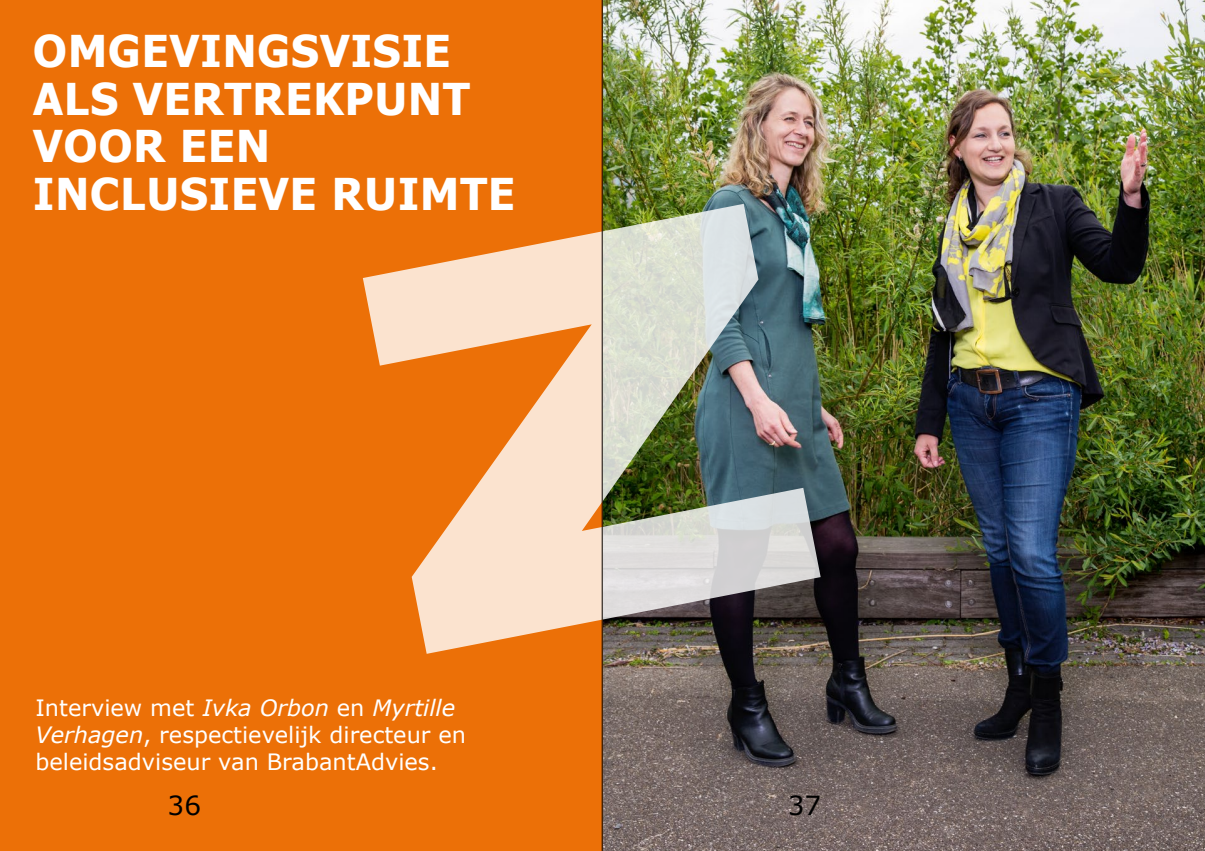
<style>
.page{position:relative;width:1205px;height:851px;background:#fff}
.page>*{position:absolute;margin:0;border:0;box-sizing:border-box;transform-origin:0 0}
.Kop_2_-_Interviewtit{font:700 43.75px/47.5px "Tahoma";letter-spacing:.025em;color:#fff}
.t1{font:26.25px "Verdana";color:#000}
.Kop_3_-_Interview_on{font:22.5px/27px "Verdana";color:#fff}
.s1{font-style:italic}
</style>
<div class="page">
<div style="left:0;top:0;width:613px;height:850px;background:#ec7007"></div>
<img style="left:603px;top:0;width:602px;height:850px">
<img style="left:363px;top:204px;width:457px;height:449px">
<hr style="left:602px;top:0;width:1px;height:850px;background:#000">
<h2 class="Kop_2_-_Interviewtit" style="left:33px;top:25px;width:483px">OMGEVINGSVISIE<br>ALS VERTREKPUNT<br>VOOR EEN<br>INCLUSIEVE RUIMTE</h2>
<h3 class="Kop_3_-_Interview_on" style="left:35px;top:694px;width:432px">Interview met <span class="s1">Ivka Orbon</span> en <span class="s1">Myrtille<br>Verhagen</span>, respectievelijk directeur en beleidsadviseur van BrabantAdvies.</h3>
<p class="t1" style="left:168px;top:788px;width:35px">36</p>
<p class="t1" style="left:788px;top:788px;width:35px">37</p>
</div>
